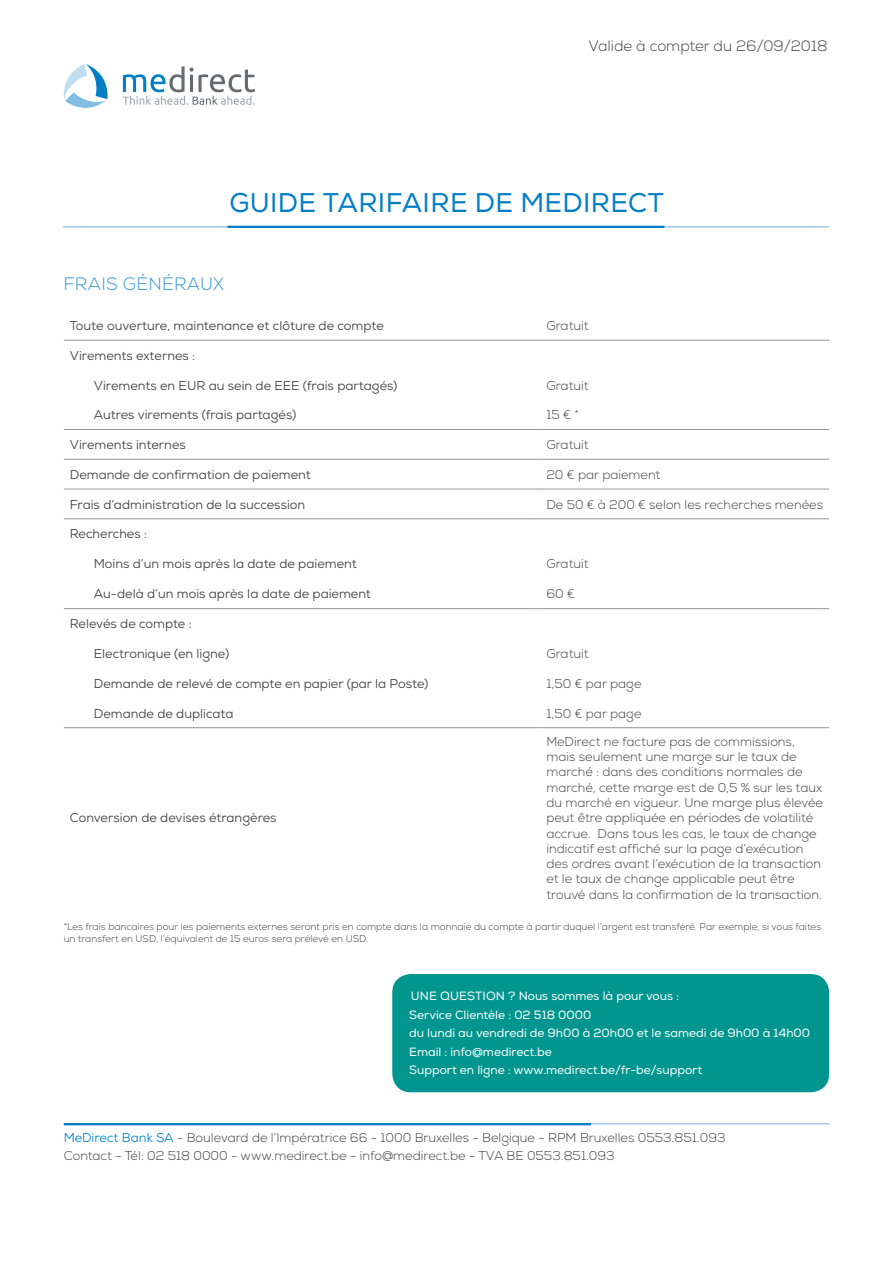
<style>
.page{position:relative;width:893px;height:1263px;background:#fff}
.page>*{position:absolute;margin:0;border:0;box-sizing:border-box;transform-origin:0 0}
.t1{font:27px "Nexa";letter-spacing:.015em;color:#007ec5}
.t2{font:300 18px "Nexa";letter-spacing:.015em;color:#3b98d3}
.t3{font:300 15px "Nexa";color:#3e3e3f}
.t4{font:300 12.75px/15.3px "Nexa";color:#3e3e3f}
.t5{font:12.75px "Nexa";color:#3e3e3f}
.t6{font:12px/18.6px "Nexa";color:#fff}
.t7{font:300 9.75px/11.7px "Nexa";color:#3e3e3f}
.s1{font-weight:400;color:#0085c9}
</style>
<div class="page">
<hr style="left:64px;top:1123px;width:765px;height:1px;background:#79aede">
<hr style="left:64px;top:1123px;width:527px;height:2px;background:#007ec5">
<hr style="left:64px;top:340px;width:476px;height:1px;background:#939598">
<hr style="left:540px;top:340px;width:289px;height:1px;background:#939598">
<hr style="left:64px;top:459px;width:476px;height:1px;background:#939598">
<hr style="left:540px;top:459px;width:289px;height:1px;background:#939598">
<hr style="left:64px;top:489px;width:476px;height:1px;background:#939598">
<hr style="left:540px;top:489px;width:289px;height:1px;background:#939598">
<hr style="left:64px;top:518px;width:476px;height:1px;background:#939598">
<hr style="left:540px;top:518px;width:289px;height:1px;background:#939598">
<hr style="left:64px;top:727px;width:476px;height:1px;background:#939598">
<hr style="left:540px;top:727px;width:289px;height:1px;background:#939598">
<hr style="left:64px;top:429px;width:476px;height:1px;background:#939598">
<hr style="left:64px;top:608px;width:476px;height:1px;background:#939598">
<hr style="left:540px;top:608px;width:289px;height:1px;background:#939598">
<hr style="left:540px;top:429px;width:289px;height:1px;background:#939598">
<svg style="left:63px;top:64px;width:45px;height:44px"></svg>
<svg style="left:123px;top:66px;width:132px;height:39px"></svg>
<hr style="left:63px;top:226px;width:766px;height:1px;background:#79aede">
<hr style="left:227px;top:226px;width:437px;height:2px;background:#007ec5">
<div style="left:392px;top:974px;width:437px;height:118px;background:#00968f;border-radius:19px"></div>
<p class="t3" style="left:589px;top:37px;width:240px">Valide à compter du 26/09/2018</p>
<h1 class="t1" style="left:229px;top:186px;width:436px">GUIDE TARIFAIRE DE MEDIRECT</h1>
<h2 class="t2" style="left:63px;top:273px;width:162px">FRAIS GÉNÉRAUX</h2>
<p class="t5" style="left:70px;top:318px;width:315px">Toute ouverture, maintenance et clôture de compte</p>
<p class="t4" style="left:546px;top:318px;width:44px">Gratuit</p>
<p class="t5" style="left:70px;top:347px;width:127px">Virements externes :</p>
<p class="t5" style="left:94px;top:377px;width:305px">Virements en EUR au sein de EEE (frais partagés)</p>
<p class="t4" style="left:546px;top:378px;width:44px">Gratuit</p>
<p class="t5" style="left:94px;top:407px;width:204px">Autres virements (frais partagés)</p>
<p class="t4" style="left:546px;top:408px;width:34px">15 € *</p>
<p class="t5" style="left:70px;top:437px;width:117px">Virements internes</p>
<p class="t4" style="left:546px;top:437px;width:44px">Gratuit</p>
<p class="t5" style="left:70px;top:466px;width:242px">Demande de confirmation de paiement</p>
<p class="t4" style="left:546px;top:467px;width:115px">20 € par paiement</p>
<p class="t5" style="left:70px;top:496px;width:237px">Frais d’administration de la succession</p>
<p class="t4" style="left:546px;top:497px;width:278px">De 50 € à 200 € selon les recherches menées</p>
<p class="t5" style="left:70px;top:526px;width:79px">Recherches :</p>
<p class="t5" style="left:94px;top:556px;width:264px">Moins d’un mois après la date de paiement</p>
<p class="t4" style="left:546px;top:556px;width:44px">Gratuit</p>
<p class="t5" style="left:94px;top:586px;width:279px">Au-delà d’un mois après la date de paiement</p>
<p class="t4" style="left:546px;top:586px;width:30px">60 €</p>
<p class="t5" style="left:70px;top:616px;width:123px">Relevés de compte :</p>
<p class="t5" style="left:94px;top:645px;width:137px">Electronique (en ligne)</p>
<p class="t4" style="left:546px;top:646px;width:44px">Gratuit</p>
<p class="t5" style="left:94px;top:675px;width:336px">Demande de relevé de compte en papier (par la Poste)</p>
<p class="t4" style="left:546px;top:676px;width:97px">1,50 € par page</p>
<p class="t5" style="left:94px;top:705px;width:141px">Demande de duplicata</p>
<p class="t4" style="left:546px;top:706px;width:97px">1,50 € par page</p>
<p class="t4" style="left:546px;top:734px;width:278px">MeDirect ne facture pas de commissions, mais seulement une marge sur le taux de marché : dans des conditions normales de marché, cette marge est de 0,5 % sur les taux du marché en vigueur. Une marge plus élevée peut être appliquée en périodes de volatilité accrue. Dans tous les cas, le taux de change indicatif est affiché sur la page d’exécution des ordres avant l’exécution de la transaction et le taux de change applicable peut être trouvé dans la confirmation de la transaction.</p>
<p class="t7" style="left:64px;top:921px;width:759px">*Les frais bancaires pour les paiements externes seront pris en compte dans la monnaie du compte à partir duquel l’argent est transféré. Par exemple, si vous faites un transfert en USD, l’équivalent de 15 euros sera prélevé en USD.</p>
<p class="t5" style="left:70px;top:810px;width:208px">Conversion de devises étrangères</p>
<p class="t6" style="left:409px;top:987px;width:402px">UNE QUESTION ? Nous sommes là pour vous :<br>Service Clientèle : 02 518 0000<br>du lundi au vendredi de 9h00 à 20h00 et le samedi de 9h00 à 14h00<br>Email : info@medirect.be<br>Support en ligne : www.medirect.be/fr-be/support</p>
<p class="t4" style="left:64px;top:1129px;width:663px;line-height:17.7px"><span class="s1">MeDirect Bank SA</span> - Boulevard de l’Impératrice 66 - 1000 Bruxelles - Belgique - RPM Bruxelles 0553.851.093<br>Contact - Tél: 02 518 0000 - www.medirect.be - info@medirect.be - TVA BE 0553.851.093</p>
</div>
